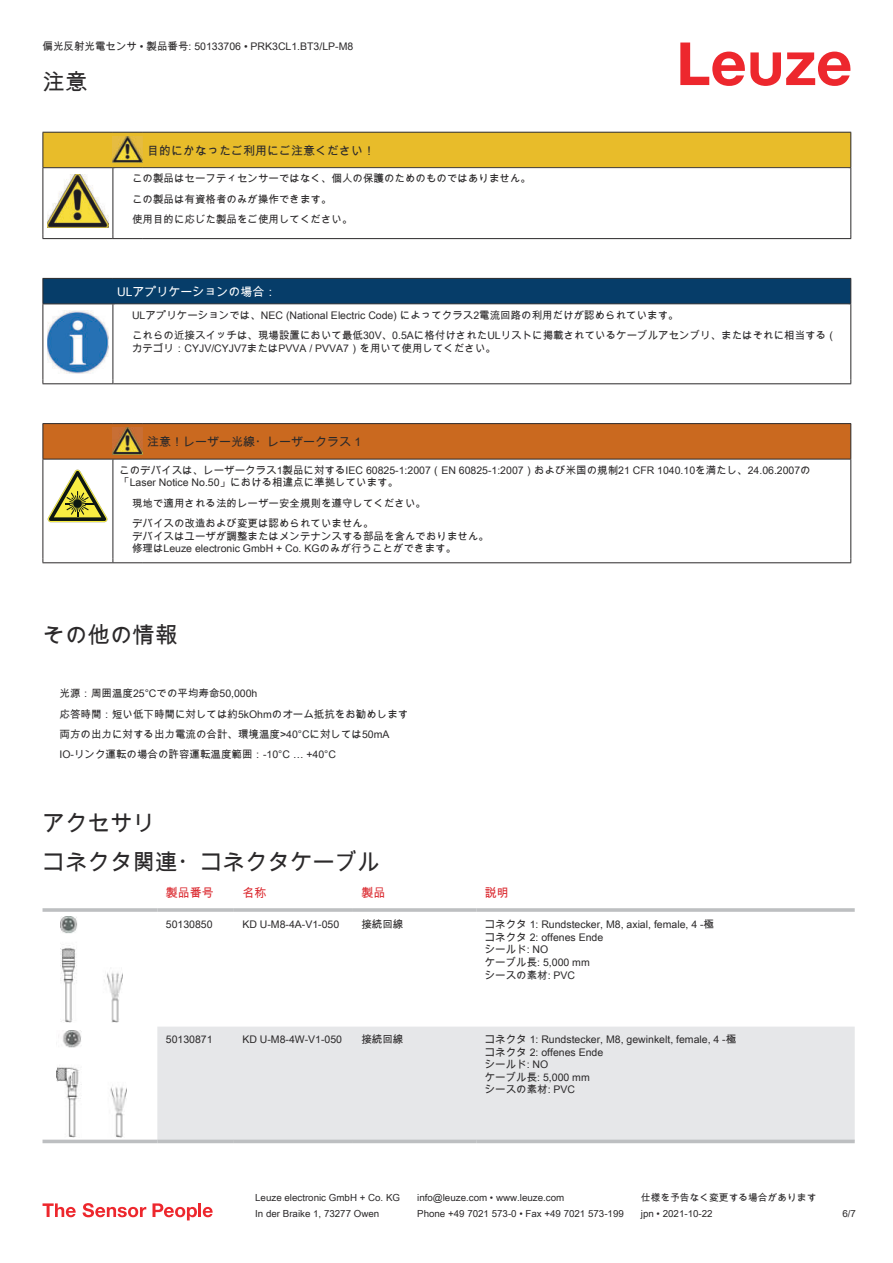
<style>
.page{position:relative;width:893px;height:1263px;background:#fff}
.page>*{position:absolute;margin:0;border:0;box-sizing:border-box;transform-origin:0 0}
.t1{font:22.5px/38.7px "Arial Unicode MS";color:#2b292a}
.t2{font:12px "Arial Unicode MS";color:#2b292a}
.t3{font:12px "Arial Unicode MS";color:#fff}
.t4{font:12px "Arial Unicode MS";color:#db2a30}
.t5{font:10.5px/12.6px "Arial Unicode MS";color:#2b292a}
.t6{font:9.75px "Arial Unicode MS";color:#2b292a}
</style>
<div class="page">
<svg style="left:680px;top:43px;width:170px;height:43px"></svg>
<svg style="left:43px;top:1022px;width:812px;height:122px"></svg>
<div style="left:157px;top:1026px;width:698px;height:114px;background:#e6e7e9"></div>
<hr style="left:43px;top:908px;width:114px;height:4px;background:#c3c5c7">
<svg style="left:157px;top:908px;width:77px;height:4px"></svg>
<hr style="left:234px;top:908px;width:119px;height:4px;background:#c4c6c7">
<hr style="left:353px;top:908px;width:123px;height:4px;background:#c3c5c7">
<svg style="left:476px;top:908px;width:379px;height:4px;background:#c3c5c7"></svg>
<hr style="left:43px;top:1140px;width:114px;height:3px;background:#bdbfc1">
<hr style="left:157px;top:1140px;width:77px;height:3px;background:#bdbfc1">
<hr style="left:234px;top:1140px;width:119px;height:3px;background:#bdbfc1">
<hr style="left:353px;top:1140px;width:123px;height:3px;background:#bdbfc1">
<hr style="left:476px;top:1140px;width:379px;height:3px;background:#bdbfc1">
<img style="left:60px;top:916px;width:63px;height:106px">
<img style="left:56px;top:1031px;width:70px;height:106px">
<svg style="left:43px;top:1203px;width:33px;height:14px"></svg>
<svg style="left:83px;top:1203px;width:63px;height:14px"></svg>
<svg style="left:153px;top:1203px;width:44px;height:17px"></svg>
<hr style="left:198px;top:1203px;width:3px;height:14px;background:#ed272d">
<svg style="left:203px;top:1207px;width:10px;height:10px"></svg>
<hr style="left:43px;top:238px;width:70px;height:1px;background:#2b292a">
<hr style="left:113px;top:238px;width:30px;height:1px;background:#2b292a">
<hr style="left:143px;top:238px;width:708px;height:1px;background:#2b292a">
<svg style="left:43px;top:132px;width:808px;height:106px"></svg>
<hr style="left:43px;top:304px;width:1px;height:75px;background:#2b292a">
<hr style="left:113px;top:304px;width:1px;height:75px;background:#2b292a">
<hr style="left:850px;top:304px;width:1px;height:75px;background:#2b292a">
<hr style="left:43px;top:383px;width:70px;height:1px;background:#2b292a">
<hr style="left:113px;top:383px;width:738px;height:1px;background:#2b292a">
<img style="left:47px;top:358px;width:58px;height:15px">
<svg style="left:43px;top:278px;width:808px;height:80px"></svg>
<div style="left:44px;top:424px;width:806px;height:35px;background:#ca691f"></div>
<hr style="left:43px;top:423px;width:70px;height:1px;background:#2b292a">
<hr style="left:43px;top:424px;width:1px;height:35px;background:#2b292a">
<hr style="left:43px;top:459px;width:70px;height:1px;background:#2b292a">
<hr style="left:113px;top:423px;width:30px;height:1px;background:#2b292a">
<hr style="left:113px;top:459px;width:30px;height:1px;background:#2b292a">
<hr style="left:143px;top:423px;width:708px;height:1px;background:#2b292a">
<hr style="left:850px;top:424px;width:1px;height:35px;background:#2b292a">
<hr style="left:143px;top:459px;width:708px;height:1px;background:#2b292a">
<hr style="left:43px;top:459px;width:1px;height:99px;background:#2b292a">
<hr style="left:113px;top:459px;width:1px;height:99px;background:#2b292a">
<hr style="left:850px;top:459px;width:1px;height:99px;background:#2b292a">
<hr style="left:43px;top:562px;width:70px;height:1px;background:#2b292a">
<hr style="left:113px;top:562px;width:30px;height:1px;background:#2b292a">
<hr style="left:143px;top:562px;width:708px;height:1px;background:#2b292a">
<img style="left:113px;top:428px;width:30px;height:26px">
<svg style="left:47px;top:470px;width:60px;height:52px"></svg>
<p class="t5" style="left:43px;top:40px;width:312px">偏光反射光電センサ • 製品番号: 50133706 • PRK3CL1.BT3/LP-M8</p>
<h1 class="t1" style="left:43px;top:62px;width:46px">注意</h1>
<p class="t2" style="left:147px;top:142px;width:229px">目的にかなったご利用にご注意ください！</p>
<p class="t5" style="left:132px;top:168px;width:400px;line-height:20.2px">この製品はセーフティセンサーではなく、個人の保護のためのものではありません。この製品は有資格者のみが操作できます。<br>使用目的に応じた製品をご使用してください。</p>
<p class="t3" style="left:117px;top:283px;width:161px">ULアプリケーションの場合：</p>
<p class="t5" style="left:132px;top:305px;width:706px;line-height:20.2px">ULアプリケーションでは、NEC (National Electric Code) によってクラス2電流回路の利用だけが認められています。<br>これらの近接スイッチは、現場設置において最低30V、0.5Aに格付けされたULリストに掲載されているケーブルアセンブリ、またはそれに相当する（</p>
<p class="t5" style="left:132px;top:341px;width:366px">カテゴリ：CYJV/CYJV7またはPVVA / PVVA7）を用いて使用してください。</p>
<p class="t2" style="left:147px;top:433px;width:216px">注意！レーザー光線・レーザークラス 1</p>
<p class="t5" style="left:119px;top:464px;width:693px">このデバイスは、レーザークラス1製品に対するIEC 60825-1:2007（EN 60825-1:2007）および米国の規制21 CFR 1040.10を満たし、24.06.2007の「Laser Notice No.50」における相違点に準拠しています。</p>
<p class="t5" style="left:132px;top:493px;width:295px;line-height:20.2px">現地で適用される法的レーザー安全規則を遵守してください。デバイスの改造および変更は認められていません。</p>
<p class="t5" style="left:132px;top:529px;width:358px">デバイスはユーザが調整またはメンテナンスする部品を含んでおりません。修理はLeuze electronic GmbH + Co. KGのみが行うことができます。</p>
<h1 class="t1" style="left:43px;top:615px;width:136px">その他の情報</h1>
<p class="t5" style="left:60px;top:683px;width:350px;line-height:20.2px">光源：周囲温度25°Cでの平均寿命50,000h<br>応答時間：短い低下時間に対しては約5kOhmのオーム抵抗をお勧めします両方の出力に対する出力電流の合計、環境温度&gt;40°Cに対しては50mA<br>IO-リンク運転の場合の許容運転温度範囲：-10°C … +40°C</p>
<h1 class="t1" style="left:43px;top:803px;width:339px">アクセサリ<br>コネクタ関連・コネクタケーブル</h1>
<p class="t4" style="left:166px;top:884px;width:49px">製品番号</p>
<p class="t4" style="left:242px;top:884px;width:25px">名称</p>
<p class="t4" style="left:361px;top:884px;width:25px">製品</p>
<p class="t4" style="left:485px;top:884px;width:25px">説明</p>
<p class="t5" style="left:166px;top:918px;width:48px">50130850</p>
<p class="t5" style="left:242px;top:918px;width:98px">KD U-M8-4A-V1-050</p>
<p class="t5" style="left:361px;top:918px;width:43px">接続回線</p>
<p class="t5" style="left:485px;top:918px;width:231px">コネクタ 1: Rundstecker, M8, axial, female, 4 -極コネクタ 2: offenes Ende<br>シールド: NO<br>ケーブル長: 5,000 mm<br>シースの素材: PVC</p>
<p class="t5" style="left:166px;top:1033px;width:48px">50130871</p>
<p class="t5" style="left:242px;top:1033px;width:101px">KD U-M8-4W-V1-050</p>
<p class="t5" style="left:361px;top:1033px;width:43px">接続回線</p>
<p class="t5" style="left:485px;top:1033px;width:253px">コネクタ 1: Rundstecker, M8, gewinkelt, female, 4 -極コネクタ 2: offenes Ende<br>シールド: NO<br>ケーブル長: 5,000 mm<br>シースの素材: PVC</p>
<p class="t6" style="left:255px;top:1191px;width:146px">Leuze electronic GmbH + Co. KG</p>
<p class="t6" style="left:417px;top:1191px;width:149px">info@leuze.com • www.leuze.com</p>
<p class="t6" style="left:641px;top:1191px;width:177px">仕様を予告なく変更する場合があります</p>
<p class="t6" style="left:255px;top:1206px;width:126px">In der Braike 1, 73277 Owen</p>
<p class="t6" style="left:417px;top:1206px;width:208px">Phone +49 7021 573-0 • Fax +49 7021 573-199</p>
<p class="t6" style="left:641px;top:1206px;width:73px">jpn • 2021-10-22</p>
<p class="t6" style="left:842px;top:1206px;width:15px">6 /7</p>
</div>
